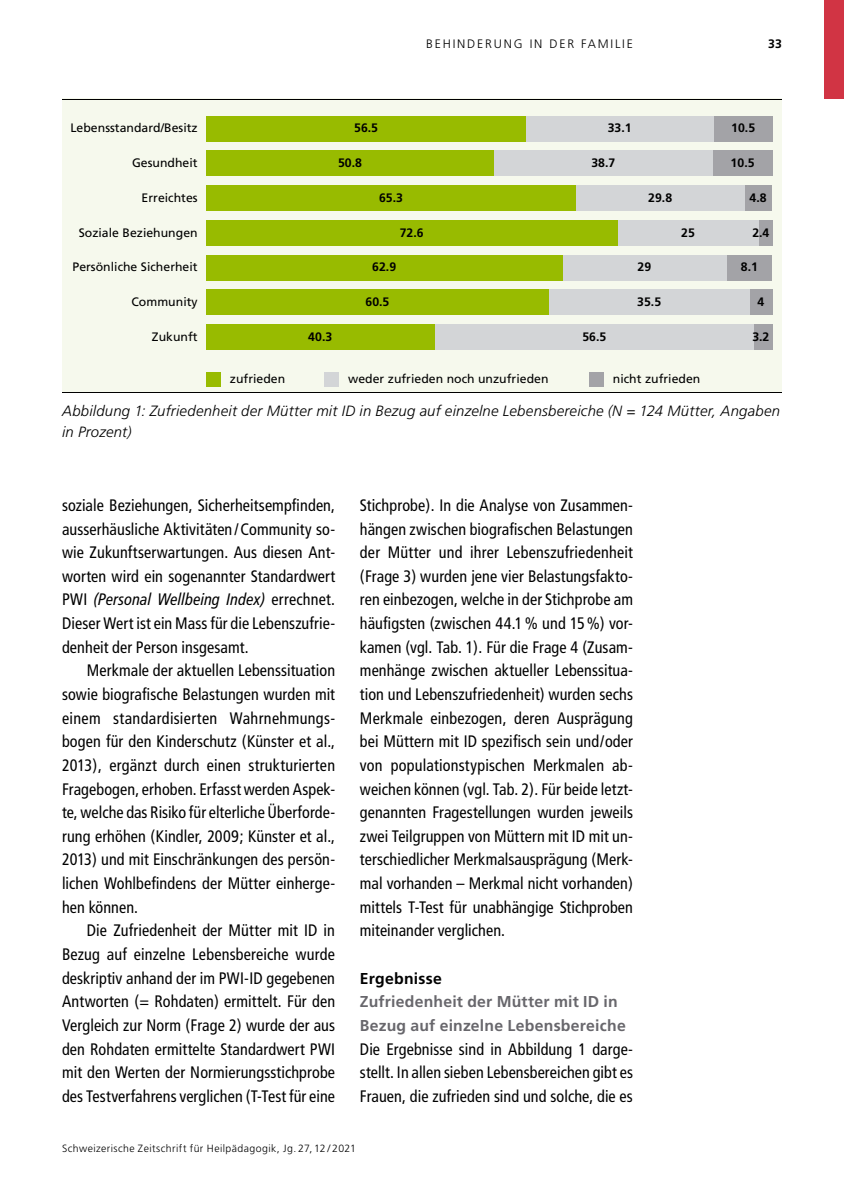
<style>
.page{position:relative;width:844px;height:1191px;background:#fff}
.page>*{position:absolute;margin:0;border:0;box-sizing:border-box;transform-origin:0 0}
.Artikel_Artikel_Lauftext_Grundtext_Einzu{font:condensed 16.62px/23.6px "Frutiger";letter-spacing:.005em;color:#000;text-align:justify}
.Artikel_Artikel_Lauftext_Grundtext{font:condensed 16.62px/23.6px "Frutiger";letter-spacing:.005em;color:#000;text-align:justify}
.Artikel_Artikel_Lauftext_Artikel_p_Übers{font:700 15.75px/23.6px "Frutiger LT";letter-spacing:.015em;color:#68676c}
.Artikel_Artikel_Lauftext_Artikel_p_Übers-2{font:700 15.75px "Frutiger LT";letter-spacing:.015em;color:#000}
.Artikel_Artikel_Elemente_Artikel_P_Legen{font:italic 300 14.88px/20.1px "Frutiger LT";letter-spacing:.015em;color:#000}
.Image{font:12.25px "Frutiger LT";color:#000}
.Image-2{font:700 12.25px "Frutiger LT";color:#000}
.t1{font:300 12.25px "Frutiger";letter-spacing:.15em;color:#000}
.t2{font:700 12.25px "Frutiger";color:#000}
.t3{font:300 10.5px "Frutiger";letter-spacing:.04em;color:#000}
.s1{font-family:"Frutiger LT Pro";font-style:italic}
</style>
<div class="page">
<div style="left:823px;top:0;width:20px;height:99px;background:#d13444"></div>
<div style="left:62px;top:99px;width:719px;height:294px;background:#f6f9ed"></div>
<div style="left:206px;top:372px;width:15px;height:15px;background:#98bb00"></div>
<div style="left:589px;top:372px;width:15px;height:15px;background:#a3a3a7"></div>
<div style="left:324px;top:372px;width:15px;height:15px;background:#d3d5d7"></div>
<hr style="left:62px;top:99px;width:719px;height:1px;background:#000">
<hr style="left:62px;top:392px;width:719px;height:1px;background:#000">
<div style="left:713px;top:116px;width:59px;height:25px;background:#a3a3a7"></div>
<div style="left:712px;top:151px;width:60px;height:25px;background:#a3a3a7"></div>
<div style="left:744px;top:186px;width:27px;height:25px;background:#a3a3a7"></div>
<div style="left:758px;top:220px;width:14px;height:25px;background:#a3a3a7"></div>
<div style="left:726px;top:255px;width:46px;height:25px;background:#a3a3a7"></div>
<div style="left:749px;top:290px;width:23px;height:25px;background:#a3a3a7"></div>
<div style="left:754px;top:325px;width:18px;height:25px;background:#a3a3a7"></div>
<div style="left:526px;top:116px;width:187px;height:25px;background:#d3d5d7"></div>
<div style="left:493px;top:151px;width:219px;height:25px;background:#d3d5d7"></div>
<div style="left:575px;top:186px;width:169px;height:25px;background:#d3d5d7"></div>
<div style="left:617px;top:220px;width:141px;height:25px;background:#d3d5d7"></div>
<div style="left:562px;top:255px;width:164px;height:25px;background:#d3d5d7"></div>
<div style="left:548px;top:290px;width:201px;height:25px;background:#d3d5d7"></div>
<div style="left:434px;top:325px;width:320px;height:25px;background:#d3d5d7"></div>
<div style="left:206px;top:116px;width:320px;height:25px;background:#98bb00"></div>
<div style="left:206px;top:151px;width:287px;height:25px;background:#98bb00"></div>
<div style="left:206px;top:186px;width:369px;height:25px;background:#98bb00"></div>
<div style="left:206px;top:220px;width:411px;height:25px;background:#98bb00"></div>
<div style="left:206px;top:255px;width:356px;height:25px;background:#98bb00"></div>
<div style="left:206px;top:290px;width:342px;height:25px;background:#98bb00"></div>
<div style="left:206px;top:325px;width:228px;height:25px;background:#98bb00"></div>
<p class="Image" style="left:70px;top:121px;width:129px">Lebensstandard/Besitz</p>
<p class="Image" style="left:132px;top:156px;width:67px">Gesundheit</p>
<p class="Image" style="left:141px;top:190px;width:58px">Erreichtes</p>
<p class="Image" style="left:79px;top:225px;width:120px">Soziale Beziehungen</p>
<p class="Image" style="left:72px;top:260px;width:127px">Persönliche Sicherheit</p>
<p class="Image" style="left:131px;top:295px;width:68px">Community</p>
<p class="Image" style="left:152px;top:329px;width:47px">Zukunft</p>
<p class="t1" style="left:426px;top:37px;width:208px">BEHINDERUNG IN DER FAMILIE</p>
<p class="t2" style="left:768px;top:37px;width:15px">33</p>
<p class="Image-2" style="left:354px;top:121px;width:25px">56.5</p>
<p class="Image-2" style="left:607px;top:121px;width:25px">33.1</p>
<p class="Image-2" style="left:731px;top:121px;width:25px">10.5</p>
<p class="Image-2" style="left:338px;top:156px;width:25px">50.8</p>
<p class="Image-2" style="left:591px;top:156px;width:25px">38.7</p>
<p class="Image-2" style="left:730px;top:156px;width:25px">10.5</p>
<p class="Image-2" style="left:379px;top:190px;width:25px">65.3</p>
<p class="Image-2" style="left:648px;top:190px;width:25px">29.8</p>
<p class="Image-2" style="left:749px;top:190px;width:19px">4.8</p>
<p class="Image-2" style="left:399px;top:225px;width:25px">72.6</p>
<p class="Image-2" style="left:681px;top:225px;width:15px">25</p>
<p class="Image-2" style="left:752px;top:225px;width:19px">2.4</p>
<p class="Image-2" style="left:372px;top:260px;width:25px">62.9</p>
<p class="Image-2" style="left:637px;top:260px;width:15px">29</p>
<p class="Image-2" style="left:740px;top:260px;width:19px">8.1</p>
<p class="Image-2" style="left:365px;top:295px;width:25px">60.5</p>
<p class="Image-2" style="left:637px;top:295px;width:25px">35.5</p>
<p class="Image-2" style="left:757px;top:295px;width:8px">4</p>
<p class="Image-2" style="left:308px;top:329px;width:25px">40.3</p>
<p class="Image-2" style="left:582px;top:329px;width:25px">56.5</p>
<p class="Image-2" style="left:752px;top:329px;width:19px">3.2</p>
<p class="Image" style="left:230px;top:371px;width:57px">zufrieden</p>
<p class="Image" style="left:348px;top:371px;width:202px">weder zufrieden noch unzufrieden</p>
<p class="Image" style="left:612px;top:371px;width:89px">nicht zufrieden</p>
<p class="Artikel_Artikel_Elemente_Artikel_P_Legen" style="left:62px;top:401px;width:719px">Abbildung 1: Zufriedenheit der Mütter mit ID in Bezug auf einzelne Lebensbereiche (N = 124 Mütter, Angaben in Prozent)</p>
<p class="Artikel_Artikel_Lauftext_Grundtext_Einzu" style="left:62px;top:493px;width:274px">soziale Beziehungen, Sicherheitsempfinden, ausserhäusliche Aktivitäten /Community so&shy;wie Zukunftserwartungen. Aus diesen Ant&shy;worten wird ein sogenannter Standardwert PWI <span class="s1">(Personal Wellbeing Index)</span> errechnet.<br>Dieser Wert ist ein Mass für die Lebenszufrie&shy;denheit der Person insgesamt.</p>
<p class="Artikel_Artikel_Lauftext_Grundtext_Einzu" style="left:62px;top:659px;width:274px;text-indent:25px">Merkmale der aktuellen Lebenssituation sowie biografische Belastungen wurden mit einem standardisierten Wahrnehmungs&shy;bogen für den Kinderschutz (Künster et al., 2013), ergänzt durch einen strukturierten Fragebogen, erhoben. Erfasst werden Aspek&shy;te, welche das Risiko für elterliche Überforde&shy;rung erhöhen (Kindler, 2009; Künster et al., 2013) und mit Einschränkungen des persön&shy;lichen Wohlbefindens der Mütter einherge&shy;hen können.</p>
<p class="Artikel_Artikel_Lauftext_Grundtext_Einzu" style="left:62px;top:919px;width:274px;text-indent:25px">Die Zufriedenheit der Mütter mit ID in Bezug auf einzelne Lebensbereiche wurde deskriptiv anhand der im PWI-ID gegebenen Antworten (= Rohdaten) ermittelt. Für den Vergleich zur Norm (Frage 2) wurde der aus den Rohdaten ermittelte Standardwert PWI mit den Werten der Normierungsstichprobe des Testverfahrens verglichen (T-Test für eine</p>
<p class="Artikel_Artikel_Lauftext_Grundtext_Einzu" style="left:360px;top:493px;width:274px">Stichprobe). In die Analyse von Zusammen&shy;hängen zwischen biografischen Belastungen der Mütter und ihrer Lebenszufriedenheit (Frage 3) wurden jene vier Belastungsfakto&shy;ren einbezogen, welche in der Stichprobe am häufigsten (zwischen 44.1% und 15%) vor&shy;kamen (vgl. Tab. 1). Für die Frage 4 (Zusam&shy;menhänge zwischen aktueller Lebenssitua&shy;tion und Lebenszufriedenheit) wurden sechs Merkmale einbezogen, deren Ausprägung bei Müttern mit ID spezifisch sein und/oder von populationstypischen Merkmalen ab&shy;weichen können (vgl. Tab. 2). Für beide letzt&shy;genannten Fragestellungen wurden jeweils zwei Teilgruppen von Müttern mit ID mit un&shy;terschiedlicher Merkmalsausprägung (Merk&shy;mal vorhanden – Merkmal nicht vorhanden) mittels T-Test für unabhängige Stichproben miteinander verglichen.</p>
<p class="Artikel_Artikel_Lauftext_Artikel_p_Übers-2" style="left:360px;top:969px;width:83px">Ergebnisse</p>
<p class="Artikel_Artikel_Lauftext_Artikel_p_Übers" style="left:360px;top:990px;width:267px">Zufriedenheit der Mütter mit ID in<br>Bezug auf einzelne Lebensbereiche</p>
<p class="Artikel_Artikel_Lauftext_Grundtext" style="left:360px;top:1037px;width:274px">Die Ergebnisse sind in Abbildung 1 darge&shy;stellt. In allen sieben Lebensbereichen gibt es Frauen, die zufrieden sind und solche, die es</p>
<p class="t3" style="left:62px;top:1142px;width:295px">Schweizerische Zeitschrift für Heilpädagogik, Jg. 27, 12 / 2021</p>
</div>
